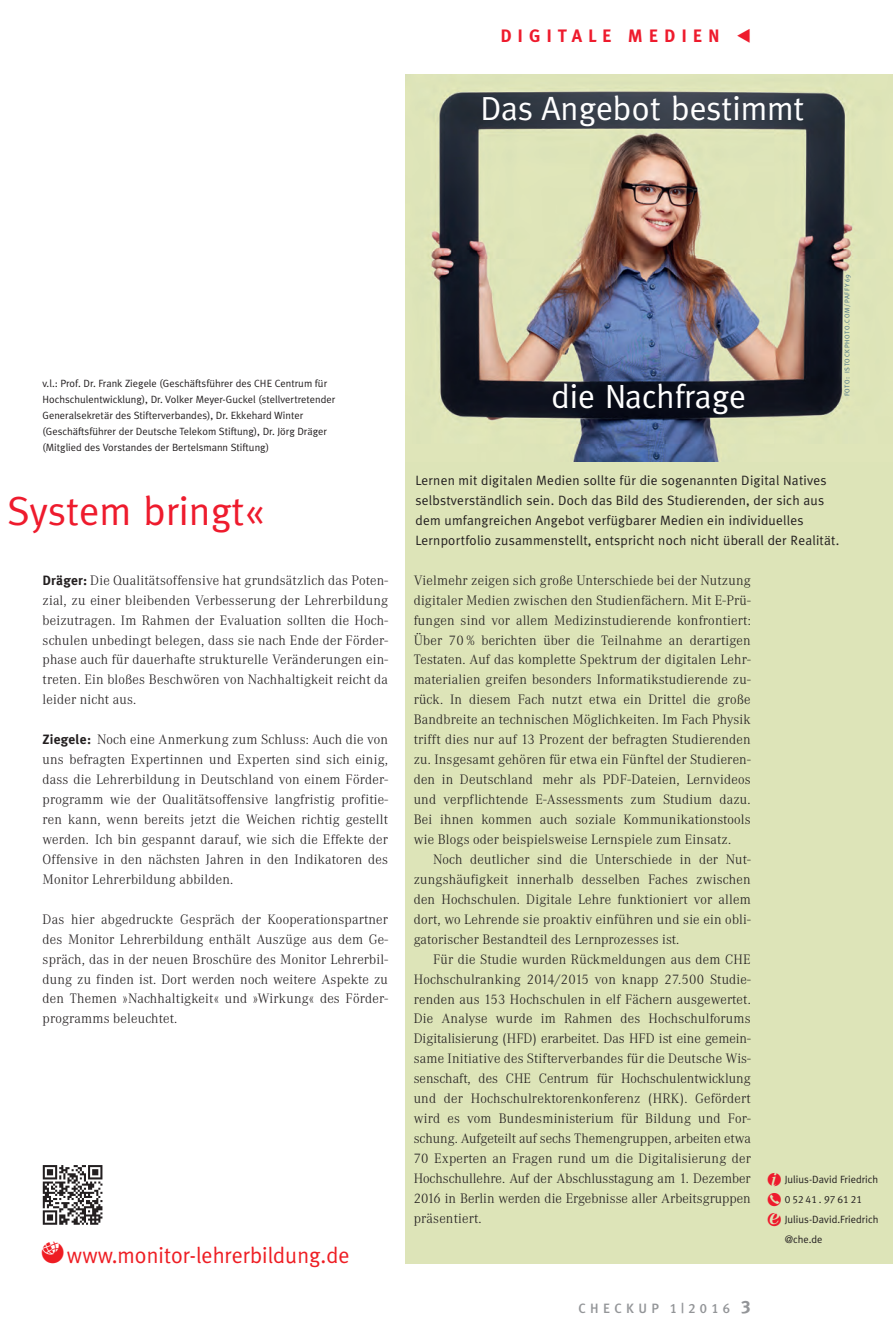
<style>
.page{position:relative;width:893px;height:1340px;background:#fff}
.page>*{position:absolute;margin:0;border:0;box-sizing:border-box;transform-origin:0 0}
.t1{font:40.5px "Meta";color:#ee1b2d}
.t2{font:33.75px "Meta";color:#fff}
.t3{font:22.5px "Meta Plus Normal";color:#ee1d23}
.t4{font:700 18px "Meta Plus";letter-spacing:.33em;color:#ee1b2d}
.t5{font:300 14.25px/20px "Corporate A";letter-spacing:.015em;color:#231f20;text-align:justify}
.t6{font:13.5px/20px "Meta Plus Normal";letter-spacing:.015em;color:#231f20}
.t7{font:13.5px "Meta Plus Medium Caps";letter-spacing:.32em;color:#939598}
.t8{font:10.5px/16.2px "Meta Plus Normal";color:#231f20}
.t9{font:10.5px "Meta Plus Normal Caps";letter-spacing:.015em;color:#231f20}
.t10{font:6.75px "Meta Plus Normal";letter-spacing:.105em;color:#456f82}
.s1{font-family:"Meta Plus";font-weight:700;font-size:13.5px}
.s2{font-family:"Meta Plus Bold Caps";font-size:18px}
</style>
<div class="page">
<div style="left:405px;top:461px;width:488px;height:802px;background:#dde4b8"></div>
<img style="left:405px;top:74px;width:488px;height:387px">
<svg style="left:42px;top:1165px;width:61px;height:60px"></svg>
<svg style="left:43px;top:1165px;width:59px;height:59px"></svg>
<svg style="left:768px;top:1172px;width:13px;height:13px"></svg>
<svg style="left:768px;top:1192px;width:13px;height:13px"></svg>
<svg style="left:768px;top:1212px;width:13px;height:13px"></svg>
<p class="t4" style="left:500px;top:26px;width:221px">DIGITALE MEDIEN</p>
<h2 class="t2" style="left:480px;top:89px;width:326px">Das Angebot bestimmt</h2>
<p class="t8" style="left:43px;top:375px;width:294px">v.l.: Prof. Dr. Frank Ziegele (Geschäftsführer des CHE Centrum für Hochschulentwicklung), Dr. Volker Meyer-Guckel (stellvertretender Generalsekretär des Stifterverbandes), Dr. Ekkehard Winter (Geschäftsführer der Deutsche Telekom Stiftung), Dr. Jörg Dräger (Mitglied des Vorstandes der Bertelsmann Stiftung)</p>
<h1 class="t1" style="left:7px;top:487px;width:259px">System bringt«</h1>
<p class="t5" style="left:43px;top:570px;width:347px"><span class="s1">Dräger:</span> Die Qualitätsoffensive hat grundsätzlich das Poten&shy;zial, zu einer bleibenden Verbesserung der Lehrerbildung beizutragen. Im Rahmen der Evaluation sollten die Hoch&shy;schulen unbedingt belegen, dass sie nach Ende der Förder&shy;phase auch für dauerhafte strukturelle Veränderungen ein&shy;treten. Ein bloßes Beschwören von Nachhaltigkeit reicht da leider nicht aus.</p>
<p class="t5" style="left:43px;top:729px;width:347px"><span class="s1">Ziegele:</span> Noch eine Anmerkung zum Schluss: Auch die von uns befragten Expertinnen und Experten sind sich einig, dass die Lehrerbildung in Deutschland von einem Förder&shy;programm wie der Qualitätsoffensive langfristig profitie&shy;ren kann, wenn bereits jetzt die Weichen richtig gestellt werden. Ich bin gespannt darauf, wie sich die Effekte der Offensive in den nächsten Jahren in den Indikatoren des Monitor Lehrerbildung abbilden.</p>
<p class="t5" style="left:43px;top:908px;width:347px">Das hier abgedruckte Gespräch der Kooperationspartner des Monitor Lehrerbildung enthält Auszüge aus dem Ge&shy;spräch, das in der neuen Broschüre des Monitor Lehrerbil&shy;dung zu finden ist. Dort werden noch weitere Aspekte zu den Themen »Nachhaltigkeit« und »Wirkung« des Förder&shy;programms beleuchtet.</p>
<h3 class="t3" style="left:67px;top:1241px;width:284px">www.monitor-lehrerbildung.de</h3>
<h2 class="t2" style="left:551px;top:377px;width:196px">die Nachfrage</h2>
<p class="t10" style="left:843px;top:396px;width:123px;rotate:-90deg">FOTO: ISTOCKPHOTO.COM/PAFFY69</p>
<p class="t6" style="left:415px;top:470px;width:425px">Lernen mit digitalen Medien sollte für die sogenannten Digital Natives selbstverständlich sein. Doch das Bild des Studierenden, der sich aus dem umfangreichen Angebot verfügbarer Medien ein individuelles Lernportfolio zusammenstellt, entspricht noch nicht überall der Realität.</p>
<p class="t5" style="left:414px;top:570px;width:339px">Vielmehr zeigen sich große Unterschiede bei der Nutzung digitaler Medien zwischen den Studienfächern. Mit E-Prü&shy;fungen sind vor allem Medizinstudierende konfrontiert:<br>Über 70 % berichten über die Teilnahme an derartigen Testaten. Auf das komplette Spektrum der digitalen Lehr&shy;materialien greifen besonders Informatikstudierende zu - rück. In diesem Fach nutzt etwa ein Drittel die große Bandbreite an technischen Möglichkeiten. Im Fach Physik trifft dies nur auf 13 Prozent der befragten Studierenden zu. Insgesamt gehören für etwa ein Fünftel der Studieren&shy;den in Deutschland mehr als PDF-Dateien, Lern videos und verpflichtende E-Assessments zum Studium dazu.<br>Bei ihnen kommen auch soziale Kommunika tionstools wie Blogs oder beispielsweise Lernspiele zum Einsatz.</p>
<p class="t5" style="left:414px;top:849px;width:339px;text-indent:19px">Noch deutlicher sind die Unterschiede in der Nut&shy;zungshäufigkeit innerhalb desselben Faches zwischen den Hochschulen. Digitale Lehre funktioniert vor allem dort, wo Lehrende sie proaktiv einführen und sie ein obli&shy;gatorischer Bestandteil des Lernprozesses ist.</p>
<p class="t5" style="left:414px;top:948px;width:339px;text-indent:19px">Für die Studie wurden Rückmeldungen aus dem CHE Hochschulranking 2014/2015 von knapp 27.500 Studie&shy;renden aus 153 Hochschulen in elf Fächern ausgewertet.<br>Die Analyse wurde im Rahmen des Hochschulforums Digitalisierung (HFD) erarbeitet. Das HFD ist eine gemein&shy;same Initiative des Stifterverbandes für die Deutsche Wis&shy;senschaft, des CHE Centrum für Hochschulentwicklung und der Hochschulrektorenkonferenz (HRK). Gefördert wird es vom Bundesministerium für Bildung und For&shy;schung. Aufgeteilt auf sechs Themengruppen, arbeiten etwa 70 Experten an Fragen rund um die Digitalisierung der Hochschullehre. Auf der Abschlusstagung am 1. Dezember 2016 in Berlin werden die Ergebnisse aller Arbeitsgruppen präsentiert.</p>
<p class="t7" style="left:579px;top:1299px;width:174px">CHECKUP 1|2016 <span class="s2">3</span></p>
<p class="t8" style="left:785px;top:1171px;width:95px">Julius-David Friedrich</p>
<p class="t9" style="left:785px;top:1193px;width:79px">05241.976121</p>
<p class="t8" style="left:785px;top:1209px;width:95px;line-height:20px">Julius-David.Friedrich @che.de</p>
</div>
